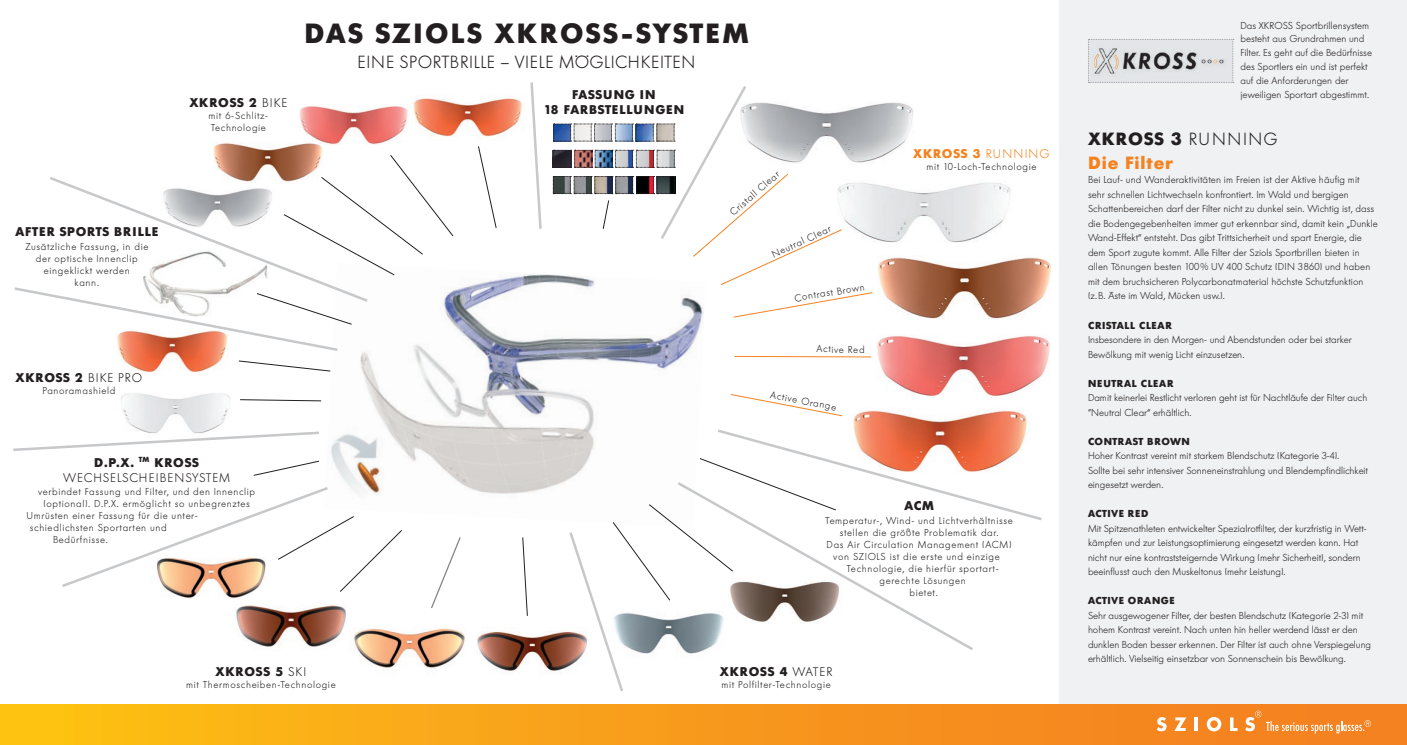
<style>
.page{position:relative;width:1407px;height:745px;background:#fff}
.page>*{position:absolute;margin:0;border:0;box-sizing:border-box;transform-origin:0 0}
.t1{font:700 27.5px "Futura BQ";letter-spacing:.09em;color:#231f20}
.t2{font:300 17.5px "Futura BQ";letter-spacing:.06em;color:#231f20}
.t3{font:700 17.5px "Futura BQ";letter-spacing:.055em;color:#231f20}
.t4{font:700 17.5px "Futura BQ";letter-spacing:.055em;color:#f58220}
.t5{font:700 12.5px "Futura BQ";letter-spacing:.06em;color:#231f20}
.t6{font:300 12.5px/15px "Futura BQ";letter-spacing:.08em;color:#231f20}
.t7{font:300 12.5px "Futura BQ";color:#f58220}
.t8{font:700 12.5px "Futura BQ";color:#f58220}
.t9{font:300 10px/14.5px "Futura BQ";color:#231f20}
.t10{font:300 10px/12px "Futura BQ";letter-spacing:.06em;color:#231f20}
.t11{font:700 10px "Futura BQ";letter-spacing:.055em;color:#231f20}
.s1{font-weight:700}
.s2{font-weight:300}
</style>
<div class="page">
<img style="left:325px;top:274px;width:379px;height:220px">
<img style="left:853px;top:410px;width:174px;height:17px">
<img style="left:867px;top:336px;width:183px;height:61px">
<img style="left:119px;top:352px;width:106px;height:21px">
<img style="left:121px;top:393px;width:109px;height:37px">
<img style="left:236px;top:605px;width:111px;height:42px">
<img style="left:354px;top:628px;width:111px;height:40px">
<img style="left:413px;top:98px;width:109px;height:39px">
<img style="left:878px;top:257px;width:173px;height:63px">
<img style="left:299px;top:106px;width:109px;height:38px">
<img style="left:842px;top:102px;width:71px;height:61px">
<img style="left:477px;top:631px;width:90px;height:42px">
<img style="left:171px;top:592px;width:81px;height:6px">
<img style="left:213px;top:142px;width:110px;height:12px">
<img style="left:842px;top:183px;width:169px;height:60px">
<div style="left:1059px;top:0;width:348px;height:706px;background:#f0f1f2"></div>
<svg style="left:1088px;top:39px;width:146px;height:44px"></svg>
<div style="left:0;top:704px;width:1407px;height:40px;background:linear-gradient(to right,#fdc013,#f37a24)"></div>
<svg style="left:1157px;top:716px;width:9px;height:14px"></svg>
<svg style="left:1174px;top:717px;width:12px;height:13px"></svg>
<hr style="left:1194px;top:717px;width:4px;height:13px;background:#fff">
<svg style="left:1206px;top:716px;width:15px;height:15px"></svg>
<svg style="left:1230px;top:717px;width:7px;height:13px"></svg>
<svg style="left:1245px;top:710px;width:126px;height:23px;background:#f6933e"></svg>
<svg style="left:478px;top:146px;width:19px;height:82px"></svg>
<svg style="left:238px;top:360px;width:93px;height:11px"></svg>
<svg style="left:240px;top:399px;width:82px;height:2px"></svg>
<svg style="left:253px;top:460px;width:66px;height:16px"></svg>
<svg style="left:522px;top:537px;width:6px;height:79px"></svg>
<svg style="left:734px;top:355px;width:138px;height:2px"></svg>
<svg style="left:13px;top:430px;width:306px;height:21px"></svg>
<svg style="left:733px;top:292px;width:140px;height:25px"></svg>
<svg style="left:431px;top:537px;width:30px;height:72px"></svg>
<svg style="left:14px;top:154px;width:440px;height:198px"></svg>
<svg style="left:62px;top:484px;width:340px;height:108px"></svg>
<svg style="left:530px;top:82px;width:12px;height:147px"></svg>
<svg style="left:567px;top:427px;width:475px;height:264px"></svg>
<svg style="left:553px;top:86px;width:289px;height:199px"></svg>
<svg style="left:731px;top:394px;width:112px;height:22px"></svg>
<p class="t5" style="left:189px;top:95px;width:30px">XKROSS</p>
<p class="t6" style="left:249px;top:96px;width:40px"><span class="s1">2</span> Bike</p>
<p class="t10" style="left:209px;top:110px;width:61px">mit 6-Schlitz-<br>Technologie</p>
<p class="t5" style="left:15px;top:224px;width:19px">AFTER</p>
<p class="t5" style="left:60px;top:224px;width:26px">SPORTS</p>
<p class="t5" style="left:114px;top:224px;width:44px">BRILLE</p>
<p class="t10" style="left:25px;top:240px;width:125px;text-align:center">Zusätzliche Fassung, in die der optische Innenclip eingeklickt werden<br>kann.</p>
<p class="t5" style="left:16px;top:370px;width:30px">XKROSS</p>
<p class="t6" style="left:75px;top:370px;width:59px"><span class="s1">2</span> Bike Pro</p>
<p class="t10" style="left:42px;top:385px;width:74px">Panoramashield</p>
<p class="t6" style="left:63px;top:454px;width:168px;text-indent:31px"><span class="s1">D.P.X.</span> <sup>TM</sup> <span class="s1">KROSS<br></span>Wechselsch eibensystem</p>
<p class="t10" style="left:38px;top:485px;width:219px">verbindet Fassung und Filter, und den Innenclip</p>
<p class="t10" style="left:43px;top:497px;width:208px">(optional). D.P.X. ermöglicht so unbegrenztes</p>
<p class="t10" style="left:27px;top:509px;width:173px">Umrüsten einer Fassung für die unter-</p>
<p class="t10" style="left:30px;top:521px;width:138px">schiedlichsten Sportarten und</p>
<p class="t10" style="left:53px;top:533px;width:56px">Bedürfnisse.</p>
<h1 class="t1" style="left:304px;top:16px;width:256px">DAS SZIO LS XKROSS</h1>
<h1 class="t1" style="left:621px;top:16px;width:72px">-SYSTEM</h1>
<h2 class="t2" style="left:357px;top:52px;width:53px">eine sport</h2>
<h2 class="t2" style="left:450px;top:52px;width:242px">Brille – viele Möglich keiten</h2>
<p class="t5" style="left:572px;top:87px;width:16px">FASS</p>
<p class="t5" style="left:603px;top:87px;width:51px">UNG IN</p>
<p class="t5" style="left:543px;top:102px;width:36px">18 FARBSTE</p>
<p class="t5" style="left:620px;top:102px;width:56px">LLUNGEN</p>
<p class="t9" style="left:727px;top:208px;width:63px;rotate:-41deg">Cristall Clear</p>
<p class="t9" style="left:769px;top:248px;width:65px;rotate:-25deg">Neutral Clear</p>
<p class="t9" style="left:793px;top:291px;width:72px;rotate:-10deg">Contrast Brown</p>
<p class="t9" style="left:816px;top:342px;width:50px">Active Red</p>
<p class="t9" style="left:772px;top:387px;width:68px;rotate:11deg">Active Orange</p>
<p class="t8" style="left:913px;top:145px;width:30px">XKROSS</p>
<p class="t7" style="left:972px;top:146px;width:31px"><span class="s1">3</span> Runn</p>
<p class="t7" style="left:1025px;top:146px;width:15px">ing</p>
<p class="t10" style="left:926px;top:160px;width:111px">mit 10-Loch-Technologie</p>
<p class="t5" style="left:904px;top:497px;width:31px">ACM</p>
<p class="t10" style="left:825px;top:514px;width:189px">Temperatur-, Wind- und Lichtverhältnisse</p>
<p class="t10" style="left:840px;top:526px;width:160px">stellen die größte Problematik dar.</p>
<p class="t10" style="left:826px;top:538px;width:186px">Das Air Circulation Management (ACM )</p>
<p class="t9" style="left:833px;top:549px;width:42px">von Sziols</p>
<p class="t10" style="left:890px;top:550px;width:111px">ist die erste und einzige</p>
<p class="t10" style="left:846px;top:562px;width:154px">Technologie, die hierfür sportart-</p>
<p class="t10" style="left:879px;top:574px;width:88px">gerechte Lösungen</p>
<p class="t9" style="left:909px;top:585px;width:30px">bietet.</p>
<p class="t5" style="left:216px;top:663px;width:30px">XKROSS</p>
<p class="t6" style="left:275px;top:664px;width:33px"><span class="s1">5</span> Ski</p>
<p class="t10" style="left:186px;top:678px;width:151px">mit Thermoscheiben-Technologie</p>
<p class="t5" style="left:720px;top:663px;width:30px">XKROSS</p>
<p class="t6" style="left:779px;top:664px;width:52px"><span class="s1">4</span> Water</p>
<p class="t10" style="left:721px;top:678px;width:111px">mit Polfilter-Technologie</p>
<p class="t9" style="left:1240px;top:18px;width:133px;line-height:13.8px">Das XKROSS Sportbrillensystem besteht aus Grundrahmen und<br>Filter. Es geht auf die Bedürfnisse des Sportlers ein und ist perfekt auf die Anforderungen der jeweiligen Sportart abgestimmt.</p>
<h2 class="t3" style="left:1088px;top:128px;width:115px">XKROSS 3 <span class="s2">runn</span></h2>
<h2 class="t2" style="left:1243px;top:129px;width:20px">ing</h2>
<h2 class="t4" style="left:1088px;top:152px;width:86px">DIE FILTER</h2>
<p class="t9" style="left:1088px;top:173px;width:291px">Bei Lauf- und Wanderaktivitäten im Freien ist der Aktive häufig mit sehr schnellen Lichtwechseln konfrontiert. Im Wald und bergigen Schattenbereichen darf der Filter nicht zu dunkel sein. Wichtig ist, dass die Bodengegebenheiten immer gut erkennbar sind, damit kein „Dunkle Wand-Effekt“ entsteht. Das gibt Trittsicherheit und spart Energie, die dem Sport zugute kommt. Alle Filter der Sziols Sportbrillen bieten in allen Tönungen besten 100% UV 400 Schutz (DI N 3860) und haben mit dem bruchsicheren Polycarbonatmaterial höchste Schutzfunktion (z.B. Äste im Wald, Mücken usw.).</p>
<p class="t11" style="left:1088px;top:318px;width:26px">CRISTA</p>
<p class="t11" style="left:1124px;top:318px;width:35px">LL CLEAR</p>
<p class="t9" style="left:1088px;top:332px;width:265px">Insbesondere in den Morgen- und Abendstunden oder bei starker<br>Bewölkung mit wenig Licht einzusetzen.</p>
<p class="t11" style="left:1088px;top:376px;width:32px">NEUTRA</p>
<p class="t11" style="left:1132px;top:376px;width:29px">L CLEAR</p>
<p class="t9" style="left:1088px;top:390px;width:281px">Damit keinerlei Restlicht verloren geht ist für Nachtläufe der Filter auch ”Neutral Clear“ erhältlich.</p>
<p class="t11" style="left:1088px;top:434px;width:15px">CONTRAST</p>
<p class="t11" style="left:1147px;top:434px;width:42px">BROWN</p>
<p class="t9" style="left:1088px;top:448px;width:282px">Hoher Kontrast vereint mit starkem Blendschutz (Kategorie 3-4).<br>Sollte bei sehr intensiver Sonneneinstrahlung und Blendempfindlichkeit eingesetzt werden.</p>
<p class="t11" style="left:1088px;top:507px;width:55px">ACTIVE RED</p>
<p class="t9" style="left:1088px;top:521px;width:280px">Mit Spitzenathleten entwickelter Spezialrotfilter, der kurzfristig in Wett&shy;kämpfen und zur Leistungsoptimierung eingesetzt werden kann. Hat nicht nur eine kontraststeigernde Wirkung (mehr Sicherheit), sondern beeinflusst auch den Muskeltonus (mehr Leistung).</p>
<p class="t11" style="left:1088px;top:594px;width:58px">ACTIVE ORAN</p>
<p class="t11" style="left:1161px;top:594px;width:14px">GE</p>
<p class="t9" style="left:1088px;top:608px;width:285px">Sehr ausgewogener Filter, der besten Blendschutz (Kategorie 2-3) mit hohem Kontrast vereint. Nach unten hin heller werdend lässt er den dunklen Boden besser erkennen. Der Filter ist auch ohne Verspiegelung erhältlich. Vielseitig einsetzbar von Sonnenschein bis Bewölkung.</p>
</div>
